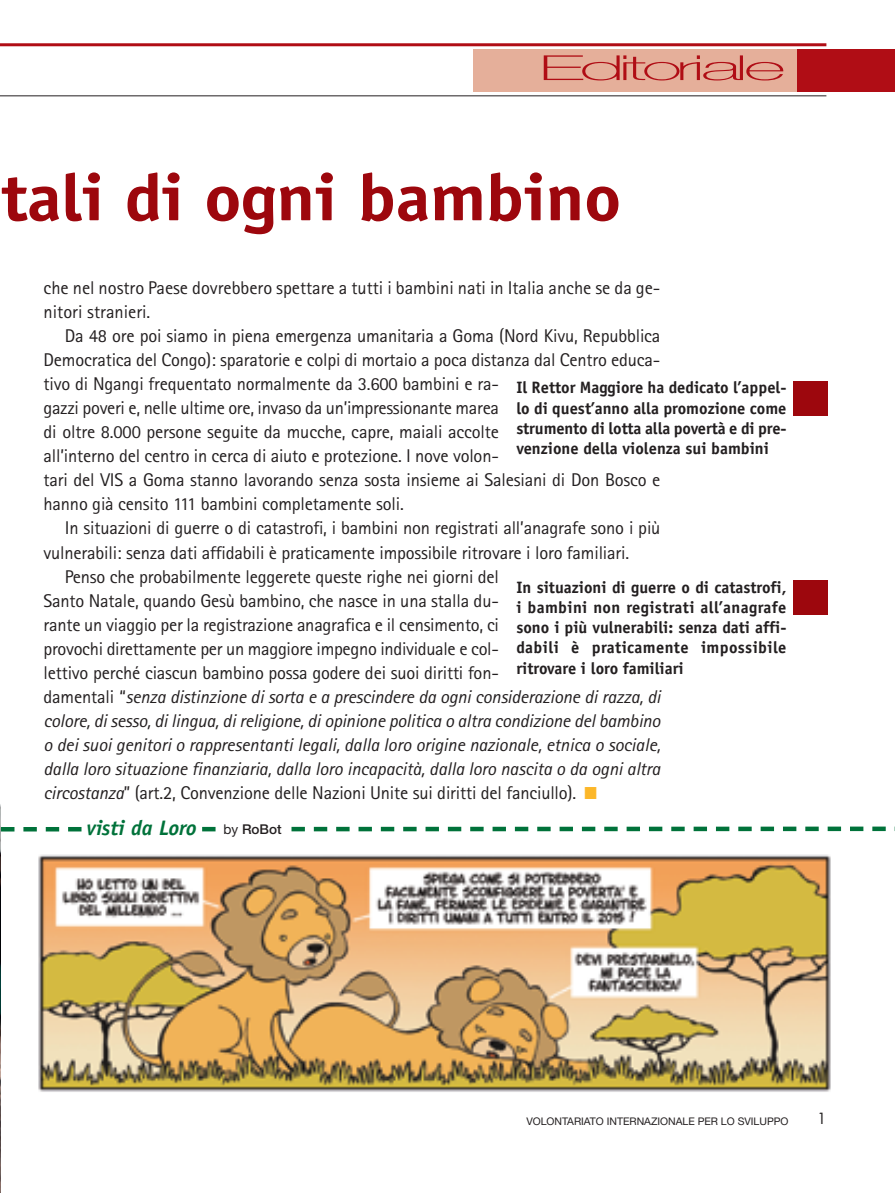
<style>
.page{position:relative;width:895px;height:1193px;background:#fff}
.page>*{position:absolute;margin:0;border:0;box-sizing:border-box;transform-origin:0 0}
.t1{font:700 66px "Officina Sans";letter-spacing:-.01em;color:#9d070d;scale:1.1 1}
.t2{font:100 34.5px "Helvetica Neue";letter-spacing:-.08em;color:#b00d15;scale:2.36 1}
.t3{font:italic 700 21px "Officina Sans";color:#00723a}
.t4{font:18.45px/24px "Rotis Sans Serif";letter-spacing:-.01em;color:#231f20}
.t5{font:italic 18.45px "Rotis Sans Serif";letter-spacing:-.01em;color:#231f20}
.t6{font:700 16.5px/20.2px "Officina Sans";color:#231f20;text-align:justify}
.t7{font:15px "Futura";color:#231f20}
.t8{font:500 13.5px "Helvetica Neue";color:#231f20}
.t9{font:10.5px "Helvetica Neue";color:#231f20}
.s1{font-style:normal}
.s2{font-style:italic}
.s3{color:#fcb729}
.s4{font-weight:400}
</style>
<div class="page">
<img style="left:0;top:804px;width:1px;height:388px">
<hr style="left:0;top:43px;width:826px;height:3px;background:#b00d15">
<hr style="left:0;top:95px;width:826px;height:1px;background:#231f20">
<div style="left:474px;top:49px;width:323px;height:43px;background:#e5af9a"></div>
<div style="left:797px;top:49px;width:97px;height:43px;background:#b00d15"></div>
<img style="left:38px;top:854px;width:793px;height:238px">
<div style="left:1px;top:826px;width:13px;height:5px;background:#00723a"></div>
<svg style="left:14px;top:826px;width:881px;height:5px"></svg>
<div style="left:86px;top:819px;width:113px;height:23px;background:#fff"></div>
<div style="left:219px;top:823px;width:67px;height:20px;background:#fff"></div>
<div style="left:793px;top:382px;width:34px;height:34px;background:#9d070d"></div>
<div style="left:793px;top:580px;width:34px;height:34px;background:#9d070d"></div>
<h2 class="t2" style="left:538px;top:55px;width:106px">Editoriale</h2>
<h1 class="t1" style="left:1px;top:173px;width:565px">tali di ogni bambino</h1>
<p class="t4" style="left:44px;top:278px;width:618px">che nel nostro Paese dovrebbero spettare a tutti i bambini nati in Italia anche se da ge&shy;nitori stranieri.</p>
<p class="t4" style="left:44px;top:326px;width:618px;text-indent:21px">Da 48 ore poi siamo in piena emergenza umanitaria a Goma (Nord Kivu, Repubblica Democratica del Congo): sparatorie e colpi di mortaio a poca distanza dal Centro educa&shy;tivo di Ngangi frequentato normalmente da 3.600 bambini e ra-<br>gazzi poveri e, nelle ultime ore, invaso da un’impressionante marea<br>di oltre 8.000 persone seguite da mucche, capre, maiali accolte<br>all’interno del centro in cerca di aiuto e protezione. I nove volon-<br>tari del VIS a Goma stanno lavorando senza sosta insieme ai Salesiani di Don Bosco e hanno già censito 111 bambini completamente soli.</p>
<p class="t4" style="left:65px;top:518px;width:597px">In situazioni di guerre o di catastrofi, i bambini non registrati all’anagrafe sono i più</p>
<p class="t4" style="left:44px;top:542px;width:587px">vulnerabili: senza dati affidabili è praticamente impossibile ritrovare i loro familiari.</p>
<p class="t4" style="left:65px;top:566px;width:435px">Penso che probabilmente leggerete queste righe nei giorni del</p>
<p class="t4" style="left:44px;top:590px;width:457px">Santo Natale, quando Gesù bambino, che nasce in una stalla du-</p>
<p class="t4" style="left:44px;top:614px;width:457px">rante un viaggio per la registrazione anagrafica e il censimento, ci</p>
<p class="t4" style="left:44px;top:638px;width:457px">provochi direttamente per un maggiore impegno individuale e col-</p>
<p class="t4" style="left:44px;top:662px;width:457px">lettivo perché ciascun bambino possa godere dei suoi diritti fon-</p>
<p class="t5" style="left:44px;top:689px;width:618px"><span class="s1">damentali “</span>senza distinzione di sorta e a prescindere da ogni considerazione di razza, di</p>
<p class="t5" style="left:44px;top:713px;width:618px">colore, di sesso, di lingua, di religione, di opinione politica o altra condizione del bambino</p>
<p class="t5" style="left:44px;top:737px;width:618px">o dei suoi genitori o rappresentanti legali, dalla loro origine nazionale, etnica o sociale,</p>
<p class="t5" style="left:44px;top:761px;width:618px">dalla loro situazione finanziaria, dalla loro incapacità, dalla loro nascita o da ogni altra</p>
<p class="t4" style="left:44px;top:782px;width:555px"><span class="s2">circostanza</span>” (art.2, Convenzione delle Nazioni Unite sui diritti del fanciullo). <span class="s3">■</span></p>
<p class="t3" style="left:86px;top:820px;width:112px">visti da Loro</p>
<p class="t8" style="left:223px;top:823px;width:59px"><span class="s4">by</span> RoBot</p>
<p class="t6" style="left:516px;top:379px;width:272px">Il Rettor Maggiore ha dedicato l’appel&shy;lo di quest’anno alla promozione come strumento di lotta alla povertà e di pre&shy;venzione della violenza sui bambini</p>
<p class="t6" style="left:516px;top:578px;width:272px">In situazioni di guerre o di catastrofi, i bambini non registrati all’anagrafe sono i più vulnerabili: senza dati affi&shy;dabili è praticamente impossibile ritrovare i loro familiari</p>
<p class="t9" style="left:526px;top:1116px;width:264px">VOLONTARIATO INTERNAZIONALE PER LO SVILUPPO</p>
<p class="t7" style="left:817px;top:1111px;width:11px">1</p>
</div>
